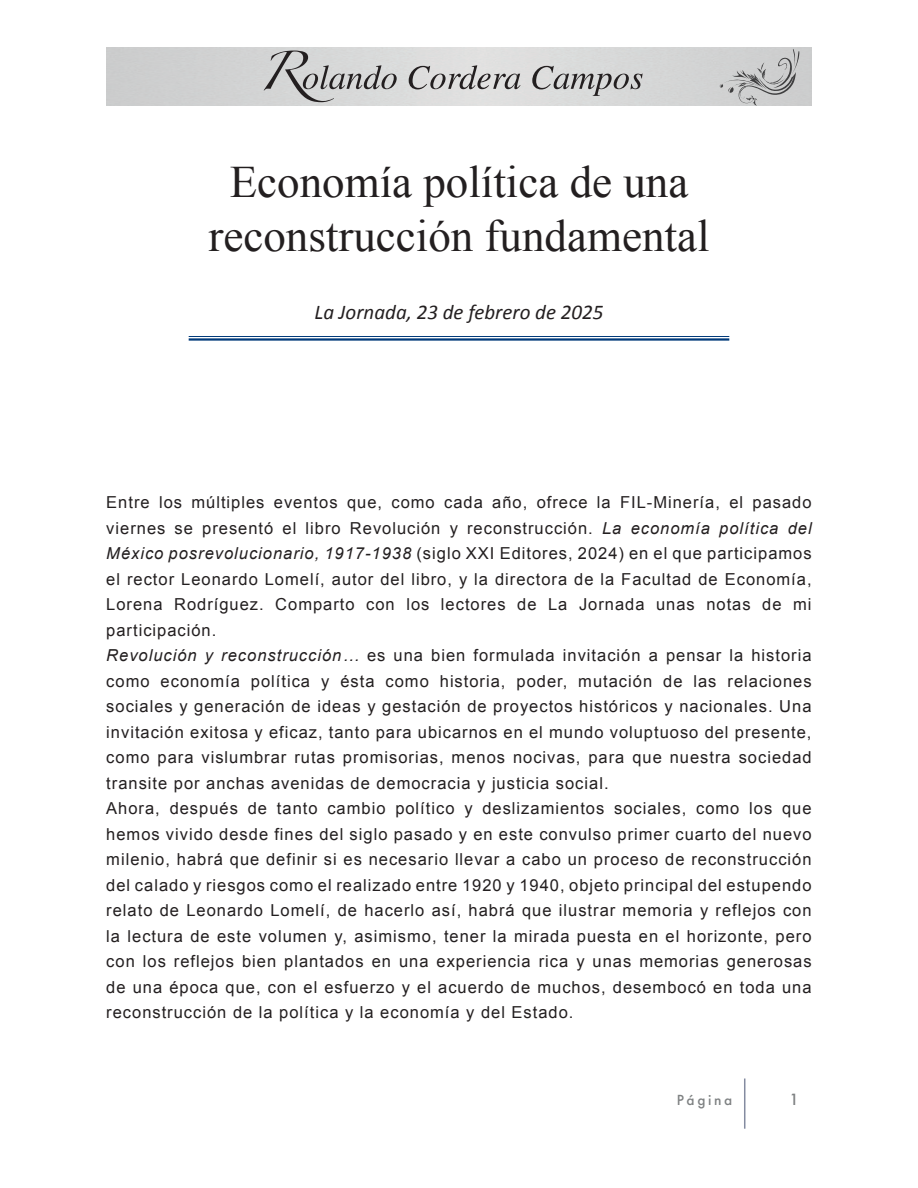
<style>
.page{position:relative;width:918px;height:1188px;background:#fff}
.page>*{position:absolute;margin:0;border:0;box-sizing:border-box;transform-origin:0 0}
.Título{font:45px/54px "Times New Roman";color:#231f20;text-align:center}
.Fecha{font:italic 21px "Calibri";color:#231f20}
.Párrafo{font:16.5px/25.5px "Arial";letter-spacing:.06em;color:#231f20;text-align:justify}
.t1{font:500 15px "Futura";color:#7e8182}
.t2{font:500 13.5px "Futura";letter-spacing:.2em;color:#7e8182}
.s1{font-style:italic}
</style>
<div class="page">
<svg style="left:264px;top:51px;width:133px;height:51px;background:#bbbcbc"></svg>
<svg style="left:409px;top:65px;width:112px;height:24px;background:#b4b3b3"></svg>
<svg style="left:532px;top:66px;width:111px;height:30px;background:#b7b7b7"></svg>
<svg style="left:719px;top:49px;width:80px;height:57px;background:#bfc0c0"></svg>
<hr style="left:744px;top:1079px;width:1px;height:50px;background:#848ba0">
<hr style="left:189px;top:336px;width:540px;height:1px;background:#013a7a">
<hr style="left:189px;top:338px;width:540px;height:3px;background:#013a7a">
<p class="Título" style="left:208px;top:155px;width:503px">Economía política de una reconstrucción fundamental</p>
<p class="Fecha" style="left:315px;top:298px;width:290px">La Jornada, 23 de febrero de 2025</p>
<p class="Párrafo" style="left:106px;top:490px;width:707px">Entre los múltiples eventos que, como cada año, ofrece la FIL-Minería, el pasado viernes se presentó el libro Revolución y reconstrucción. <span class="s1">La economía política del México posrevolucionario, 1917-1938</span> (siglo XXI Editores, 2024) en el que participamos el rector Leonardo Lomelí, autor del libro, y la directora de la Facultad de Economía, Lorena Rodríguez. Comparto con los lectores de La Jornada unas notas de mi participación.</p>
<p class="Párrafo" style="left:106px;top:643px;width:707px"><span class="s1">Revolución y reconstrucción…</span> es una bien formulada invitación a pensar la historia como economía política y ésta como historia, poder, mutación de las relaciones sociales y generación de ideas y gestación de proyectos históricos y nacionales. Una invitación exitosa y eficaz, tanto para ubicarnos en el mundo voluptuoso del presente, como para vislumbrar rutas promisorias, menos nocivas, para que nuestra sociedad transite por anchas avenidas de democracia y justicia social.</p>
<p class="Párrafo" style="left:106px;top:796px;width:707px">Ahora, después de tanto cambio político y deslizamientos sociales, como los que hemos vivido desde fines del siglo pasado y en este convulso primer cuarto del nuevo milenio, habrá que definir si es necesario llevar a cabo un proceso de reconstrucción del calado y riesgos como el realizado entre 1920 y 1940, objeto principal del estupendo relato de Leonardo Lomelí, de hacerlo así, habrá que ilustrar memoria y reflejos con la lectura de este volumen y, asimismo, tener la mirada puesta en el horizonte, pero con los reflejos bien plantados en una experiencia rica y unas memorias generosas de una época que, con el esfuerzo y el acuerdo de muchos, desembocó en toda una reconstrucción de la política y la economía y del Estado.</p>
<p class="t2" style="left:677px;top:1091px;width:57px">Página</p>
<p class="t1" style="left:789px;top:1089px;width:11px">1</p>
</div>
